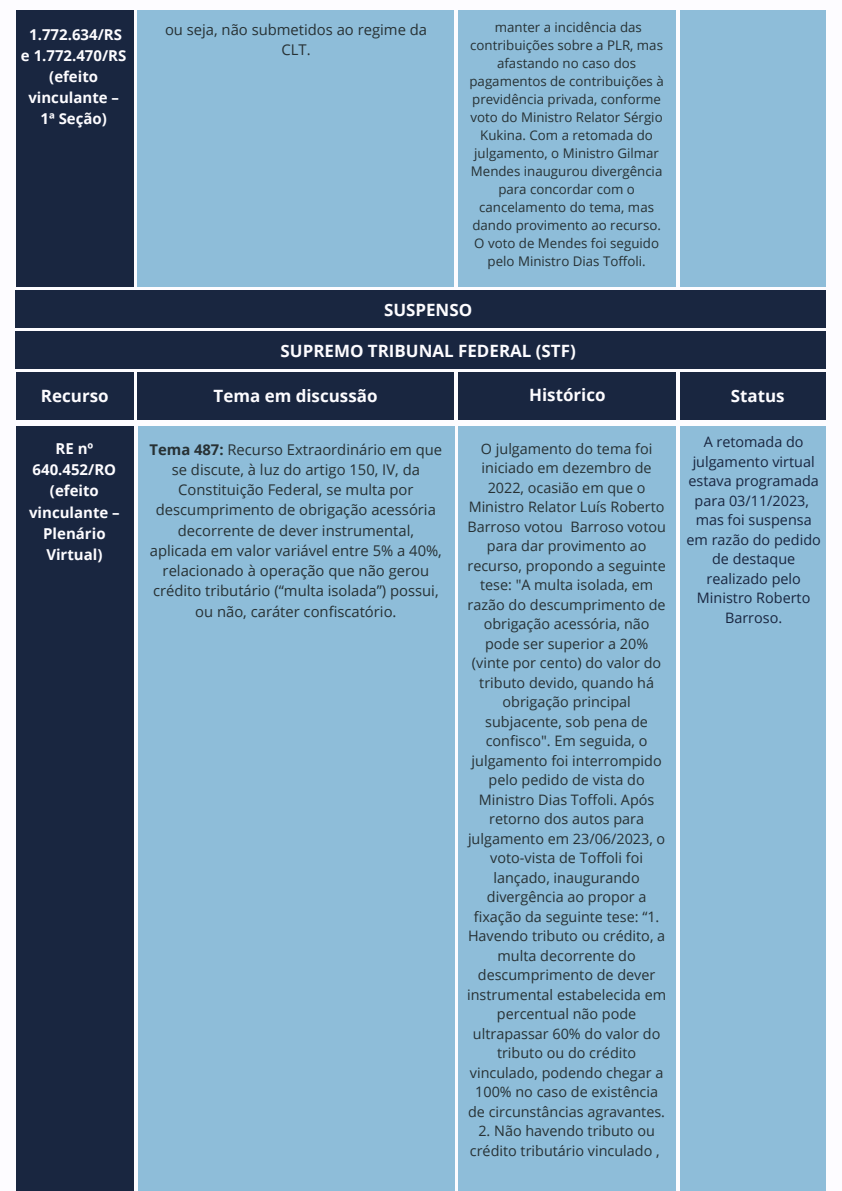
<style>
.page{position:relative;width:842px;height:1191px;background:#fff}
.page>*{position:absolute;margin:0;border:0;box-sizing:border-box;transform-origin:0 0}
.t1{font:700 17px "Open Sans";color:#fdfcff}
.t2{font:700 15px/21px "Open Sans";color:#fdfcff;text-align:center}
.t3{font:14.8px/20.2px "Open Sans";color:#273134;text-align:center}
.t4{font:14.4px/19.5px "Open Sans";color:#273134;text-align:center}
.t5{font:14.4px/19.5px "Open Sans";color:#192640;text-align:center}
.t6{font:13.3px/18px "Open Sans";color:#273134;text-align:center}
.s1{font-weight:700}
</style>
<div class="page">
<div style="left:16px;top:11px;width:117px;height:276px;background:#192640"></div>
<div style="left:138px;top:11px;width:316px;height:276px;background:#8ebdd9"></div>
<div style="left:681px;top:11px;width:145px;height:276px;background:#8ebdd9"></div>
<div style="left:458px;top:11px;width:218px;height:276px;background:#8ebdd9"></div>
<div style="left:16px;top:290px;width:810px;height:38px;background:#192640"></div>
<div style="left:16px;top:331px;width:810px;height:37px;background:#192640"></div>
<div style="left:16px;top:372px;width:117px;height:47px;background:#192640"></div>
<div style="left:138px;top:372px;width:316px;height:47px;background:#192640"></div>
<div style="left:681px;top:372px;width:145px;height:47px;background:#192640"></div>
<div style="left:458px;top:372px;width:218px;height:48px;background:#192640"></div>
<div style="left:16px;top:426px;width:117px;height:764px;background:#192640"></div>
<div style="left:138px;top:426px;width:316px;height:764px;background:#8ebdd9"></div>
<div style="left:681px;top:426px;width:145px;height:764px;background:#8ebdd9"></div>
<div style="left:458px;top:426px;width:218px;height:764px;background:#8ebdd9"></div>
<p class="t2" style="left:21px;top:23px;width:107px">1.772.634/RS<br>e 1.772.470/RS (efeito vinculante –<br>1ª Seção)</p>
<p class="t3" style="left:165px;top:19px;width:264px">ou seja, não submetidos ao regime da<br>CLT.</p>
<p class="t6" style="left:469px;top:17px;width:196px">manter a incidência das contribuições sobre a PLR, mas afastando no caso dos pagamentos de contribuições à previdência privada, conforme voto do Ministro Relator Sérgio<br>Kukina. Com a retomada do julgamento, o Ministro Gilmar<br>Mendes inaugurou divergência para concordar com o cancelamento do tema, mas dando provimento ao recurso.<br>O voto de Mendes foi seguido pelo Ministro Dias Toffoli.</p>
<p class="t1" style="left:384px;top:297px;width:90px">SUSPENSO</p>
<p class="t1" style="left:281px;top:339px;width:297px">SUPREMO TRIBUNAL FEDERAL (STF)</p>
<p class="t1" style="left:41px;top:384px;width:69px">Recurso</p>
<p class="t1" style="left:214px;top:384px;width:165px">Tema em discussão</p>
<p class="t1" style="left:529px;top:383px;width:78px">Histórico</p>
<p class="t1" style="left:731px;top:384px;width:55px">Status</p>
<p class="t2" style="left:29px;top:438px;width:92px">RE nº<br>640.452/RO (efeito vinculante –<br>Plenário<br>Virtual)</p>
<p class="t3" style="left:150px;top:438px;width:294px"><span class="s1">Tema 487:</span> Recurso Extraordinário em que se discute, à luz do artigo 150, IV, da Constituição Federal, se multa por descumprimento de obrigação acessória decorrente de dever instrumental, aplicada em valor variável entre 5% a 40%, relacionado à operação que não gerou crédito tributário (“multa isolada”) possui, ou não, caráter confiscatório.</p>
<p class="t4" style="left:467px;top:438px;width:200px">O julgamento do tema foi iniciado em dezembro de<br>2022, ocasião em que o<br>Ministro Relator Luís Roberto<br>Barroso votou Barroso votou para dar provimento ao recurso, propondo a seguinte tese: "A multa isolada, em razão do descumprimento de obrigação acessória, não pode ser superior a 20% (vinte por cento) do valor do tributo devido, quando há obrigação principal subjacente, sob pena de confisco". Em seguida, o julgamento foi interrompido pelo pedido de vista do<br>Ministro Dias Toffoli. Após retorno dos autos para julgamento em 23/06/2023, o voto-vista de Toffoli foi lançado, inaugurando divergência ao propor a fixação da seguinte tese: “1.<br>Havendo tributo ou crédito, a multa decorrente do descumprimento de dever instrumental estabelecida em percentual não pode ultrapassar 60% do valor do tributo ou do crédito vinculado, podendo chegar a<br>100% no caso de existência de circunstâncias agravantes.</p>
<p class="t4" style="left:470px;top:1120px;width:191px">2. Não havendo tributo ou crédito tributário vinculado ,</p>
<p class="t5" style="left:686px;top:432px;width:136px">A retomada do julgamento virtual estava programada para 03/11/2023, mas foi suspensa em razão do pedido de destaque realizado pelo<br>Ministro Roberto<br>Barroso.</p>
</div>
